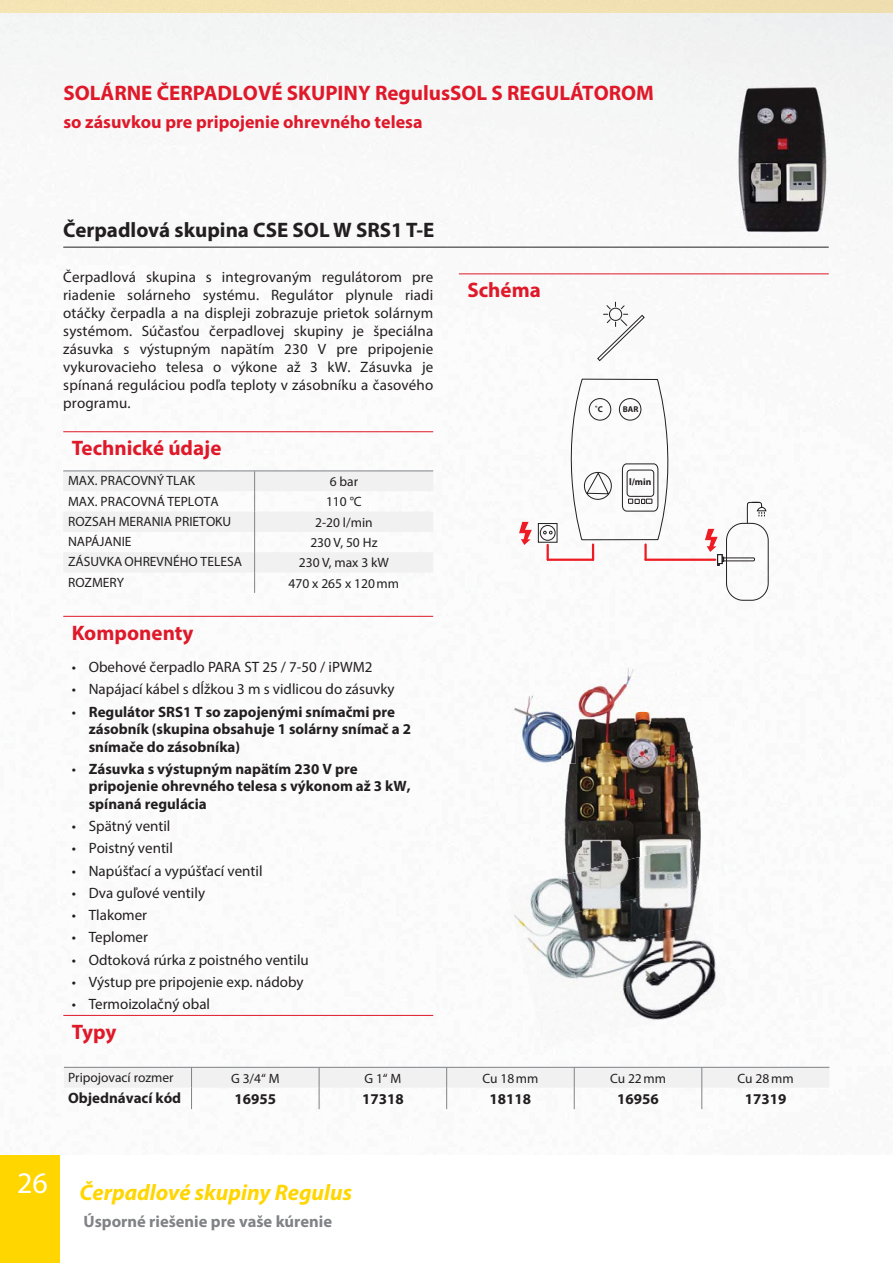
<style>
.page{position:relative;width:893px;height:1263px;background:#fff}
.page>*{position:absolute;margin:0;border:0;box-sizing:border-box;transform-origin:0 0}
.t1{font:italic 700 22.5px "Myriad Pro";color:#ffd600}
.t2{font:700 21px "Myriad Pro";color:#df1929}
.t3{font:700 21px "Myriad Pro";color:#231f20}
.t4{font:700 18px "Myriad Pro";color:#df1929}
.t5{font:700 16.5px "Myriad Pro";color:#808285}
.t6{font:15px/18px "Myriad Pro";color:#231f20;text-align:justify}
.t7{font:700 15px/17.7px "Myriad Pro";color:#231f20}
.t8{font:13.5px/20.2px "Myriad Pro";color:#231f20;text-align:center}
.t9{font:700 9.6px "Myriad Pro";color:#231f20}
.t10{font:700 8.4px "Myriad Pro";color:#231f20}
.s1{font-weight:400}
</style>
<div class="page">
<img style="left:0;top:13px;width:893px;height:1097px">
<div style="left:0;top:1155px;width:60px;height:108px;background:#ffd600"></div>
<hr style="left:63px;top:247px;width:766px;height:1px;background:#231f20">
<hr style="left:459px;top:273px;width:370px;height:1px;background:#df1929">
<hr style="left:63px;top:616px;width:370px;height:1px;background:#df1929">
<hr style="left:63px;top:1015px;width:370px;height:1px;background:#df1929">
<hr style="left:63px;top:431px;width:370px;height:1px;background:#df1929">
<hr style="left:63px;top:470px;width:370px;height:1px;background:#808285">
<div style="left:63px;top:471px;width:370px;height:122px;background:#f5f5f6"></div>
<svg style="left:64px;top:1068px;width:765px;height:41px"></svg>
<hr style="left:64px;top:1067px;width:765px;height:1px;background:#808285">
<img style="left:735px;top:85px;width:94px;height:151px">
<svg style="left:597px;top:302px;width:48px;height:60px"></svg>
<svg style="left:705px;top:502px;width:64px;height:99px"></svg>
<hr style="left:646px;top:559px;width:69px;height:2px;background:#ed1c24">
<hr style="left:548px;top:559px;width:45px;height:2px;background:#ed1c24">
<svg style="left:547px;top:545px;width:2px;height:15px"></svg>
<div style="left:538px;top:523px;width:19px;height:20px;border:1px solid #231f20"></div>
<div style="left:540px;top:525px;width:15px;height:16px;border:1px solid #231f20;border-radius:50%"></div>
<svg style="left:543px;top:531px;width:9px;height:3px"></svg>
<svg style="left:519px;top:522px;width:13px;height:23px"></svg>
<svg style="left:558px;top:378px;width:122px;height:182px"></svg>
<img style="left:506px;top:875px;width:55px;height:53px">
<img style="left:516px;top:917px;width:74px;height:132px">
<img style="left:673px;top:885px;width:55px;height:131px">
<img style="left:572px;top:964px;width:101px;height:34px">
<img style="left:580px;top:976px;width:102px;height:62px">
<img style="left:561px;top:667px;width:141px;height:216px">
<img style="left:561px;top:845px;width:138px;height:38px">
<img style="left:561px;top:883px;width:141px;height:39px">
<img style="left:561px;top:922px;width:141px;height:42px">
<img style="left:509px;top:695px;width:52px;height:69px">
<img style="left:561px;top:702px;width:15px;height:62px">
<h2 class="t2" style="left:63px;top:85px;width:592px">SOLÁRNE ČERPADLOVÉ SKUPINY RegulusSOL S REGULÁTOROM</h2>
<p class="t4" style="left:63px;top:115px;width:361px">so zásuvkou pre pripojenie ohrevného telesa</p>
<h2 class="t3" style="left:63px;top:222px;width:373px">Čerpadlová skupina CSE SOL W SRS1 T-E</h2>
<p class="t6" style="left:63px;top:269px;width:372px">Čerpadlová skupina s integrovaným regulátorom pre riadenie solárneho systému. Regulátor plynule riadi otáčky čerpadla a na displeji zobrazuje prietok solárnym systémom. Súčasťou čerpadlovej skupiny je špeciálna zásuvka s výstupným napätím 230 V pre pripojenie vykurovacieho telesa o výkone až 3 kW. Zásuvka je spínaná reguláciou podľa teploty v zásobníku a časového programu.</p>
<h2 class="t2" style="left:72px;top:440px;width:151px">Technické údaje</h2>
<p class="t8" style="left:68px;top:472px;width:175px;text-align:left">MAX. PRACOVNÝ TLAK<br>MAX. PRACOVNÁ TEPLOTA<br>ROZSAH MERANIA PRIETOKU<br>NAPÁJANIE<br>ZÁSUVKA OHREVNÉHO TELESA<br>ROZMERY</p>
<h2 class="t2" style="left:72px;top:625px;width:123px">Komponenty</h2>
<p class="t8" style="left:299px;top:473px;width:92px">6 bar<br>110 °C<br>2-20 l/min<br>230 V, 50 Hz<br>230 V, max 3 kW</p>
<p class="t8" style="left:289px;top:574px;width:112px">470 x 265 x 120 mm</p>
<p class="t6" style="left:72px;top:660px;width:302px">• Obehové čerpadlo PARA ST 25 / 7-50 / iPWM2</p>
<p class="t6" style="left:72px;top:682px;width:324px">• Napájací kábel s dĺžkou 3 m s vidlicou do zásuvky</p>
<p class="t7" style="left:89px;top:704px;width:324px;text-indent:-17px"><span class="s1">•</span> Regulátor SRS1 T so zapojenými snímačmi pre zásobník (skupina obsahuje 1 solárny snímač a 2 snímače do zásobníka)</p>
<p class="t7" style="left:89px;top:762px;width:323px;line-height:17.2px;text-indent:-17px"><span class="s1">•</span> Zásuvka s výstupným napätím 230 V pre pripojenie ohrevného telesa s výkonom až 3 kW, spínaná regulácia</p>
<p class="t6" style="left:72px;top:818px;width:100px">• Spätný ventil</p>
<p class="t6" style="left:72px;top:841px;width:103px">• Poistný ventil</p>
<p class="t6" style="left:72px;top:863px;width:192px">• Napúšťací a vypúšťací ventil</p>
<p class="t6" style="left:72px;top:885px;width:135px">• Dva guľové ventily</p>
<p class="t6" style="left:72px;top:907px;width:77px">• Tlakomer</p>
<p class="t6" style="left:72px;top:930px;width:78px">• Teplomer</p>
<p class="t6" style="left:72px;top:952px;width:239px">• Odtoková rúrka z poistného ventilu</p>
<p class="t6" style="left:72px;top:974px;width:233px">• Výstup pre pripojenie exp. nádoby</p>
<p class="t6" style="left:72px;top:996px;width:140px">• Termoizolačný obal</p>
<h2 class="t2" style="left:72px;top:1024px;width:46px">Typy</h2>
<h2 class="t2" style="left:467px;top:282px;width:75px">Schéma</h2>
<p class="t10" style="left:595px;top:406px;width:9px">˚C</p>
<p class="t10" style="left:623px;top:406px;width:17px">BAR</p>
<p class="t9" style="left:629px;top:478px;width:24px">l/min</p>
<p class="t8" style="left:68px;top:1069px;width:107px">Pripojovací rozmer</p>
<p class="t8" style="left:231px;top:1069px;width:50px">G 3/4“ M</p>
<p class="t8" style="left:364px;top:1069px;width:38px">G 1“ M</p>
<p class="t8" style="left:482px;top:1069px;width:58px">Cu 18 mm</p>
<p class="t8" style="left:610px;top:1069px;width:58px">Cu 22 mm</p>
<p class="t8" style="left:738px;top:1069px;width:58px">Cu 28 mm</p>
<p class="t7" style="left:68px;top:1090px;width:115px">Objednávací kód</p>
<p class="t7" style="left:234px;top:1091px;width:43px">16955</p>
<p class="t7" style="left:362px;top:1091px;width:43px">17318</p>
<p class="t7" style="left:490px;top:1091px;width:43px">18118</p>
<p class="t7" style="left:617px;top:1091px;width:43px">16956</p>
<p class="t7" style="left:745px;top:1091px;width:43px">17319</p>
<h1 class="t1" style="left:17px;top:1183px;width:337px"><sup>26</sup> Čerpadlové skupiny Regulus</h1>
<p class="t5" style="left:83px;top:1215px;width:250px">Úsporné riešenie pre vaše kúrenie</p>
</div>
